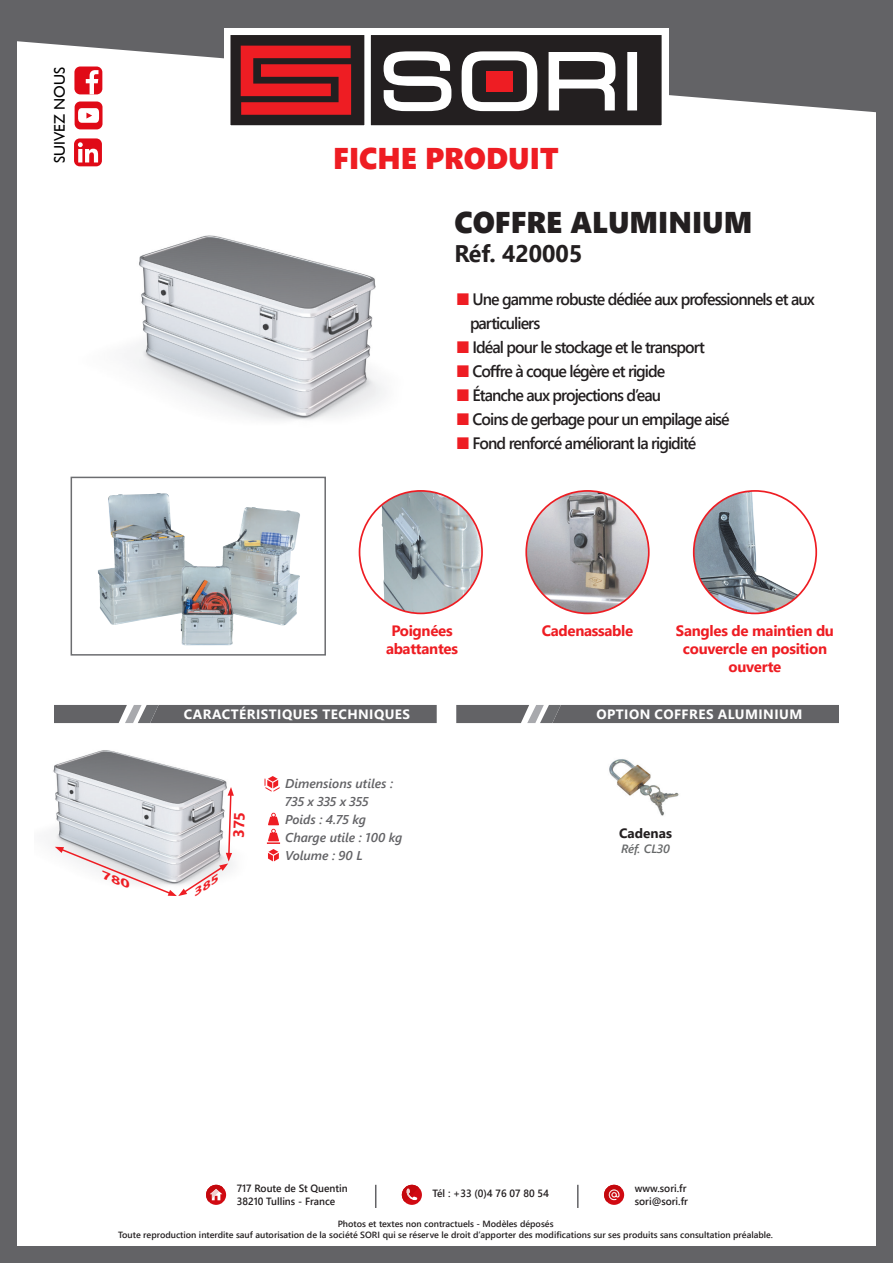
<style>
.page{position:relative;width:893px;height:1263px;background:#fff}
.page>*{position:absolute;margin:0;border:0;box-sizing:border-box;transform-origin:0 0}
.t1{font:30px "Segoe UI Black";color:#231f20}
.t2{font:30px "Segoe UI Black";color:#ee1d23}
.t3{font:700 24px "Segoe UI";color:#231f20}
.t4{font:600 16.5px/24px "Segoe UI";letter-spacing:-.06em;color:#231f20}
.t5{font:15.45px "Gill Sans";color:#000}
.t6{font:700 15px/18px "Segoe UI";letter-spacing:-.02em;color:#ee1d23;text-align:center}
.t7{font:700 13.5px "Segoe UI";letter-spacing:.035em;color:#fff}
.t8{font:700 13.5px "Segoe UI";color:#231f20}
.t9{font:italic 600 12.75px/18px "Segoe UI";color:#636366}
.t10{font:italic 600 12px "Segoe UI";color:#67696a}
.t11{font:600 10.5px/12.6px "Segoe UI";color:#231f20}
.t12{font:600 9px/11.6px "Segoe UI";color:#231f20;text-align:center}
.s1{color:#ee1d23}
</style>
<div class="page">
<svg style="left:17px;top:0;width:859px;height:114px;fill:#636366"></svg>
<div style="left:224px;top:28px;width:445px;height:104px;background:#fff"></div>
<div style="left:229px;top:34px;width:137px;height:93px;background:#231f20"></div>
<div style="left:228px;top:32px;width:139px;height:96px;border:3px solid #fff"></div>
<div style="left:369px;top:34px;width:294px;height:93px;background:#231f20"></div>
<div style="left:368px;top:32px;width:296px;height:96px;border:3px solid #fff"></div>
<svg style="left:383px;top:51px;width:69px;height:61px"></svg>
<svg style="left:461px;top:51px;width:77px;height:61px"></svg>
<svg style="left:548px;top:52px;width:68px;height:59px"></svg>
<div style="left:627px;top:52px;width:10px;height:58px;background:#fff;border:3px solid #fff"></div>
<div style="left:486px;top:71px;width:26px;height:21px;background:#ee1d23"></div>
<svg style="left:241px;top:46px;width:110px;height:69px"></svg>
<div style="left:0;top:0;width:17px;height:1263px;background:#636366"></div>
<div style="left:876px;top:0;width:17px;height:1263px;background:#636366"></div>
<div style="left:2px;top:1246px;width:891px;height:17px;background:#636366"></div>
<div style="left:75px;top:101px;width:28px;height:28px;background:#e00a17;border-radius:6px"></div>
<svg style="left:78px;top:108px;width:21px;height:15px"></svg>
<div style="left:74px;top:67px;width:28px;height:27px;background:#e00a17;border-radius:6px"></div>
<svg style="left:86px;top:70px;width:12px;height:24px"></svg>
<div style="left:74px;top:138px;width:28px;height:28px;background:#e00a17;border-radius:6px"></div>
<svg style="left:78px;top:142px;width:20px;height:20px"></svg>
<img style="left:51px;top:723px;width:248px;height:139px">
<img style="left:133px;top:235px;width:251px;height:186px">
<div style="left:206px;top:1185px;width:20px;height:20px;background:#d10a12;border-radius:50%"></div>
<svg style="left:206px;top:1185px;width:17px;height:17px"></svg>
<svg style="left:402px;top:1185px;width:20px;height:20px"></svg>
<svg style="left:402px;top:1185px;width:17px;height:17px"></svg>
<div style="left:604px;top:1185px;width:20px;height:20px;background:#d10a12;border-radius:50%"></div>
<svg style="left:604px;top:1185px;width:17px;height:17px"></svg>
<svg style="left:375px;top:1185px;width:1px;height:23px"></svg>
<hr style="left:577px;top:1185px;width:2px;height:23px;background:#636366">
<svg style="left:54px;top:705px;width:383px;height:18px;background:#69696c"></svg>
<svg style="left:456px;top:705px;width:383px;height:18px;background:#69696c"></svg>
<img style="left:609px;top:759px;width:70px;height:57px">
<svg style="left:267px;top:813px;width:13px;height:48px"></svg>
<svg style="left:264px;top:776px;width:16px;height:15px"></svg>
<img style="left:381px;top:491px;width:101px;height:122px">
<div style="left:359px;top:490px;width:124px;height:124px;border:2px solid #ee1d23;border-radius:50%"></div>
<img style="left:694px;top:491px;width:105px;height:122px">
<div style="left:693px;top:490px;width:124px;height:124px;border:2px solid #ee1d23;border-radius:50%"></div>
<img style="left:526px;top:491px;width:123px;height:122px;border-radius:61px">
<div style="left:525px;top:490px;width:125px;height:124px;border:2px solid #ee1d23;border-radius:50%"></div>
<img style="left:98px;top:493px;width:135px;height:152px">
<div style="left:71px;top:477px;width:255px;height:179px;border:2px solid #6c6d70"></div>
<svg style="left:55px;top:787px;width:190px;height:109px"></svg>
<p class="t5" style="left:51px;top:163px;width:97px;rotate:-90deg">SUIVEZ NOUS</p>
<h1 class="t2" style="left:333px;top:136px;width:227px">FICHE PRODUIT</h1>
<h1 class="t1" style="left:454px;top:201px;width:300px">COFFRE ALUMINIUM</h1>
<h2 class="t3" style="left:454px;top:231px;width:130px">Réf. 420005</h2>
<p class="t4" style="left:470px;top:286px;width:346px;text-indent:-14px"><span class="s1">■</span> Une gamme robuste dédiée aux professionnels et aux particuliers</p>
<p class="t4" style="left:456px;top:334px;width:250px"><span class="s1">■</span> Idéal pour le stockage et le transport</p>
<p class="t4" style="left:456px;top:358px;width:211px"><span class="s1">■</span> Coffre à coque légère et rigide</p>
<p class="t4" style="left:456px;top:382px;width:206px"><span class="s1">■</span> Étanche aux projections d’eau</p>
<p class="t4" style="left:456px;top:406px;width:275px"><span class="s1">■</span> Coins de gerbage pour un empilage aisé</p>
<p class="t4" style="left:456px;top:430px;width:242px"><span class="s1">■</span> Fond renforcé améliorant la rigidité</p>
<p class="t6" style="left:386px;top:620px;width:73px">Poignées abattantes</p>
<p class="t6" style="left:542px;top:620px;width:93px">Cadenassable</p>
<p class="t6" style="left:676px;top:620px;width:160px">Sangles de maintien du couvercle en position ouverte</p>
<p class="t7" style="left:184px;top:701px;width:228px">CARACTÉRISTIQUES TECHNIQUES</p>
<p class="t7" style="left:596px;top:701px;width:207px">OPTION COFFRES ALUMINIUM</p>
<p class="t9" style="left:285px;top:772px;width:119px">Dimensions utiles :<br>735 x 335 x 355<br>Poids : 4.75 kg<br>Charge utile : 100 kg<br>Volume : 90 L</p>
<p class="t8" style="left:619px;top:821px;width:54px">Cadenas</p>
<p class="t10" style="left:621px;top:837px;width:50px">Réf. CL30</p>
<p class="t11" style="left:237px;top:1181px;width:113px">717 Route de St Quentin<br>38210 Tullins - France</p>
<p class="t11" style="left:635px;top:1181px;width:55px">www.sori.fr sori@sori.fr</p>
<p class="t11" style="left:433px;top:1186px;width:118px">Tél : +33 (0)4 76 07 80 54</p>
<p class="t12" style="left:118px;top:1217px;width:656px">Photos et textes non contractuels - Modèles déposés<br>Toute reproduction interdite sauf autorisation de la société SORI qui se réserve le droit d’apporter des modifications sur ses produits sans consultation préalable.</p>
</div>
